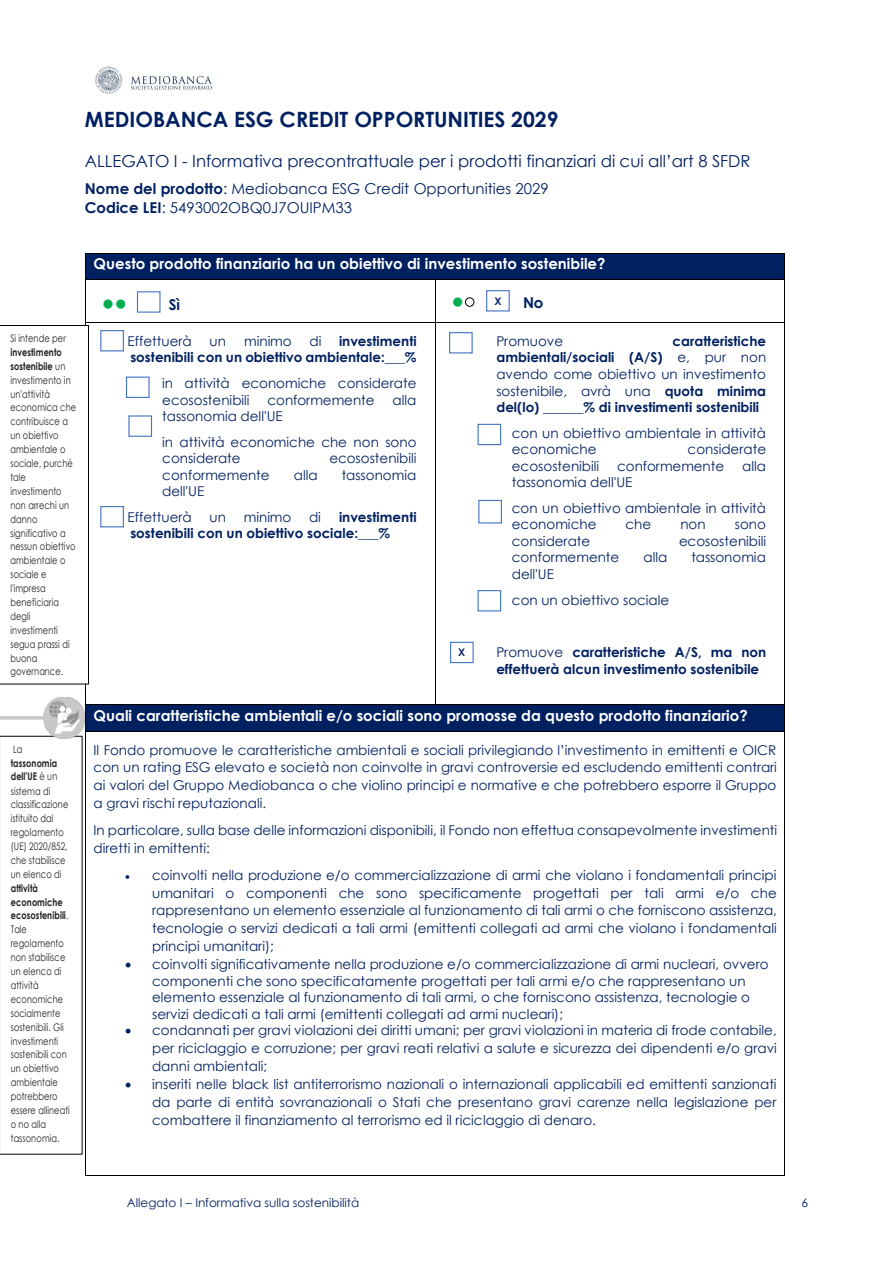
<style>
.page{position:relative;width:893px;height:1263px;background:#fff}
.page>*{position:absolute;margin:0;border:0;box-sizing:border-box;transform-origin:0 0}
.t1{font:700 21px "Century Gothic";color:#002060}
.t2{font:700 21px "Century Gothic";color:#00b050}
.t3{font:16.5px "Century Gothic";color:#002060}
.t4{font:700 15px "Century Gothic";color:#fff}
.t5{font:15px "Century Gothic";color:#002060}
.t6{font:700 15px "Century Gothic";color:#002060}
.t7{font:13.5px/17.9px "Century Gothic";color:#002060}
.t8{font:700 13.5px/16.5px "Century Gothic";color:#002060}
.t9{font:12px "Century Gothic";color:#002060}
.t10{font:10.5px/14px "Century Gothic";letter-spacing:.005em;color:#231f20;scale:.79 1}
.t11{font:700 10.5px "Century Gothic";color:#002060}
.s1{font-weight:700}
.s2{font-weight:400}
</style>
<div class="page">
<img style="left:95px;top:66px;width:117px;height:28px">
<div style="left:486px;top:290px;width:24px;height:21px;border:1px solid #4472c4"></div>
<div style="left:137px;top:291px;width:24px;height:22px;border:1px solid #4472c4"></div>
<div style="left:100px;top:330px;width:24px;height:21px;border:1px solid #4472c4"></div>
<div style="left:126px;top:377px;width:24px;height:21px;border:1px solid #4472c4"></div>
<div style="left:128px;top:415px;width:24px;height:22px;border:1px solid #4472c4"></div>
<div style="left:100px;top:506px;width:24px;height:21px;border:1px solid #4472c4"></div>
<div style="left:450px;top:642px;width:24px;height:21px;border:1px solid #4472c4"></div>
<div style="left:449px;top:332px;width:24px;height:21px;border:1px solid #4472c4"></div>
<div style="left:478px;top:590px;width:23px;height:21px;border:1px solid #4472c4"></div>
<div style="left:478px;top:500px;width:24px;height:23px;border:1px solid #4472c4"></div>
<div style="left:478px;top:424px;width:23px;height:21px;border:1px solid #4472c4"></div>
<div style="left:86px;top:254px;width:699px;height:25px;background:#002060"></div>
<hr style="left:86px;top:253px;width:699px;height:1px;background:#000">
<svg style="left:85px;top:253px;width:1px;height:27px"></svg>
<hr style="left:86px;top:279px;width:349px;height:1px;background:#000">
<hr style="left:435px;top:279px;width:350px;height:1px;background:#000">
<hr style="left:85px;top:280px;width:1px;height:43px;background:#000">
<hr style="left:435px;top:280px;width:1px;height:43px;background:#000">
<hr style="left:785px;top:280px;width:1px;height:43px;background:#000">
<hr style="left:86px;top:323px;width:349px;height:1px;background:#000">
<hr style="left:435px;top:323px;width:350px;height:1px;background:#000">
<hr style="left:85px;top:323px;width:1px;height:381px;background:#000">
<hr style="left:435px;top:323px;width:1px;height:381px;background:#000">
<hr style="left:785px;top:323px;width:1px;height:381px;background:#000">
<div style="left:86px;top:705px;width:699px;height:26px;background:#002060"></div>
<hr style="left:86px;top:704px;width:349px;height:1px;background:#000">
<hr style="left:435px;top:704px;width:350px;height:1px;background:#000">
<svg style="left:85px;top:704px;width:1px;height:28px"></svg>
<hr style="left:86px;top:731px;width:699px;height:1px;background:#000">
<hr style="left:85px;top:732px;width:1px;height:443px;background:#000">
<hr style="left:86px;top:1175px;width:699px;height:1px;background:#000">
<hr style="left:785px;top:732px;width:1px;height:443px;background:#000">
<div style="left:465px;top:298px;width:9px;height:8px;border:1px solid #000;border-radius:50%"></div>
<svg style="left:0;top:323px;width:89px;height:361px"></svg>
<img style="left:0;top:697px;width:85px;height:42px">
<p class="t1" style="left:85px;top:106px;width:475px">MEDIOBANCA ESG CREDIT OPPORTUNITIES 2029</p>
<p class="t3" style="left:85px;top:150px;width:667px">ALLEGATO I - Informativa precontrattuale per i prodotti finanziari di cui all’art 8 SFDR</p>
<p class="t5" style="left:85px;top:179px;width:465px"><span class="s1">Nome del prodotto</span>: Mediobanca ESG Credit Opportunities 2029</p>
<p class="t5" style="left:85px;top:198px;width:269px"><span class="s1">Codice LEI</span>: 5493002OBQ0J7OUIPM33</p>
<p class="t10" style="left:10px;top:331px;width:85px">Si intende per <span class="s1">investimento sostenibile</span> un investimento in un'attività economica che contribuisce a un obiettivo ambientale o sociale, purché tale investimento non arrechi un danno significativo a nessun obiettivo ambientale o sociale e l'impresa beneficiaria degli investimenti segua prassi di buona governance.</p>
<p class="t10" style="left:11px;top:742px;width:76px">La<br><span class="s1">tassonomia dell'UE</span> è un sistema di classificazione istituito dal regolamento (UE) 2020/852, che stabilisce un elenco di <span class="s1">attività economiche ecosostenibili</span>.<br>Tale regolamento non stabilisce un elenco di attività economiche socialmente sostenibili. Gli investimenti sostenibili con un obiettivo ambientale potrebbero essere allineati o no alla tassonomia.</p>
<p class="t4" style="left:94px;top:254px;width:513px">Questo prodotto finanziario ha un obiettivo di investimento sostenibile?</p>
<p class="t2" style="left:102px;top:289px;width:27px">●●</p>
<p class="t6" style="left:169px;top:295px;width:13px">Sì</p>
<p class="t2" style="left:452px;top:287px;width:14px">●</p>
<p class="t6" style="left:523px;top:293px;width:22px">No</p>
<p class="t7" style="left:128px;top:331px;width:66px">Effettuerà</p>
<p class="t7" style="left:210px;top:331px;width:18px">un</p>
<p class="t7" style="left:244px;top:331px;width:49px">minimo</p>
<p class="t7" style="left:310px;top:331px;width:13px">di</p>
<p class="t11" style="left:494px;top:294px;width:9px">X</p>
<p class="t8" style="left:130px;top:332px;width:288px;text-align:right">investimenti<br>sostenibili con un obiettivo ambientale:___%</p>
<p class="t7" style="left:162px;top:374px;width:256px;line-height:16.5px">in attività economiche considerate ecosostenibili</p>
<p class="t8" style="left:496px;top:332px;width:271px;text-align:justify;text-indent:176px">caratteristiche ambientali/sociali (A/S) <span class="s2">e, pur non avendo come obiettivo un investimento sostenibile, avrà una</span> quota minima del(lo) ______% di investimenti sostenibili</p>
<p class="t7" style="left:512px;top:424px;width:256px;line-height:16.4px">con un obiettivo ambientale in attività economiche</p>
<p class="t7" style="left:496px;top:331px;width:68px">Promuove</p>
<p class="t7" style="left:267px;top:390px;width:109px">conformemente</p>
<p class="t7" style="left:393px;top:390px;width:25px">alla</p>
<p class="t7" style="left:162px;top:407px;width:122px">tassonomia dell'UE</p>
<p class="t7" style="left:162px;top:433px;width:256px;line-height:16.4px">in attività economiche che non sono considerate</p>
<p class="t7" style="left:688px;top:440px;width:80px">considerate</p>
<p class="t7" style="left:329px;top:449px;width:89px">ecosostenibili</p>
<p class="t7" style="left:512px;top:456px;width:89px">ecosostenibili</p>
<p class="t7" style="left:617px;top:456px;width:109px">conformemente</p>
<p class="t7" style="left:742px;top:456px;width:25px">alla</p>
<p class="t7" style="left:512px;top:473px;width:122px">tassonomia dell'UE</p>
<p class="t7" style="left:512px;top:499px;width:256px;line-height:16.5px">con un obiettivo ambientale in attività economiche</p>
<p class="t7" style="left:162px;top:465px;width:109px">conformemente</p>
<p class="t7" style="left:294px;top:465px;width:25px">alla</p>
<p class="t7" style="left:342px;top:465px;width:76px">tassonomia</p>
<p class="t7" style="left:162px;top:482px;width:44px">dell'UE</p>
<p class="t7" style="left:128px;top:507px;width:66px">Effettuerà</p>
<p class="t7" style="left:210px;top:507px;width:18px">un</p>
<p class="t7" style="left:244px;top:507px;width:49px">minimo</p>
<p class="t7" style="left:309px;top:507px;width:13px">di</p>
<p class="t8" style="left:130px;top:508px;width:288px;text-indent:209px">investimenti sostenibili con un obiettivo sociale:___%</p>
<p class="t7" style="left:626px;top:515px;width:27px">che</p>
<p class="t7" style="left:681px;top:515px;width:27px">non</p>
<p class="t7" style="left:735px;top:515px;width:33px">sono</p>
<p class="t7" style="left:512px;top:532px;width:80px">considerate</p>
<p class="t7" style="left:679px;top:532px;width:89px">ecosostenibili</p>
<p class="t7" style="left:512px;top:548px;width:109px">conformemente</p>
<p class="t7" style="left:643px;top:548px;width:25px">alla</p>
<p class="t7" style="left:691px;top:548px;width:76px">tassonomia</p>
<p class="t7" style="left:512px;top:565px;width:44px">dell'UE</p>
<p class="t7" style="left:512px;top:590px;width:159px">con un obiettivo sociale</p>
<p class="t8" style="left:496px;top:644px;width:271px"><span class="s2">Promuove</span> caratteristiche A/S, ma non effettuerà alcun investimento sostenibile</p>
<p class="t4" style="left:94px;top:705px;width:656px">Quali caratteristiche ambientali e/o sociali sono promosse da questo prodotto finanziario?</p>
<p class="t7" style="left:94px;top:740px;width:685px;text-align:justify">Il Fondo promuove le caratteristiche ambientali e sociali privilegiando l’investimento in emittenti e OICR con un rating ESG elevato e società non coinvolte in gravi controversie ed escludendo emittenti contrari ai valori del Gruppo Mediobanca o che violino principi e normative e che potrebbero esporre il Gruppo a gravi rischi reputazionali.</p>
<p class="t7" style="left:94px;top:821px;width:685px">In particolare, sulla base delle informazioni disponibili, il Fondo non effettua consapevolmente investimenti diretti in emittenti:</p>
<p class="t7" style="left:152px;top:865px;width:626px;text-align:justify;text-indent:-27px">• coinvolti nella produzione e/o commercializzazione di armi che violano i fondamentali principi umanitari o componenti che sono specificamente progettati per tali armi e/o che rappresentano un elemento essenziale al funzionamento di tali armi o che forniscono assistenza, tecnologie o servizi dedicati a tali armi (emittenti collegati ad armi che violano i fondamentali principi umanitari);</p>
<p class="t7" style="left:152px;top:955px;width:618px;line-height:16.5px;text-indent:-27px">• coinvolti significativamente nella produzione e/o commercializzazione di armi nucleari, ovvero componenti che sono specificatamente progettati per tali armi e/o che rappresentano un elemento essenziale al funzionamento di tali armi, o che forniscono assistenza, tecnologie o servizi dedicati a tali armi (emittenti collegati ad armi nucleari);</p>
<p class="t7" style="left:152px;top:1021px;width:626px;text-align:justify;text-indent:-27px">• condannati per gravi violazioni dei diritti umani; per gravi violazioni in materia di frode contabile, per riciclaggio e corruzione; per gravi reati relativi a salute e sicurezza dei dipendenti e/o gravi danni ambientali;</p>
<p class="t7" style="left:152px;top:1074px;width:626px;text-align:justify;text-indent:-27px">• inseriti nelle black list antiterrorismo nazionali o internazionali applicabili ed emittenti sanzionati da parte di entità sovranazionali o Stati che presentano gravi carenze nella legislazione per combattere il finanziamento al terrorismo ed il riciclaggio di denaro.</p>
<p class="t11" style="left:458px;top:646px;width:9px">X</p>
<p class="t9" style="left:127px;top:1195px;width:234px">Allegato I – Informativa sulla sostenibilità</p>
<p class="t9" style="left:801px;top:1195px;width:8px">6</p>
</div>
